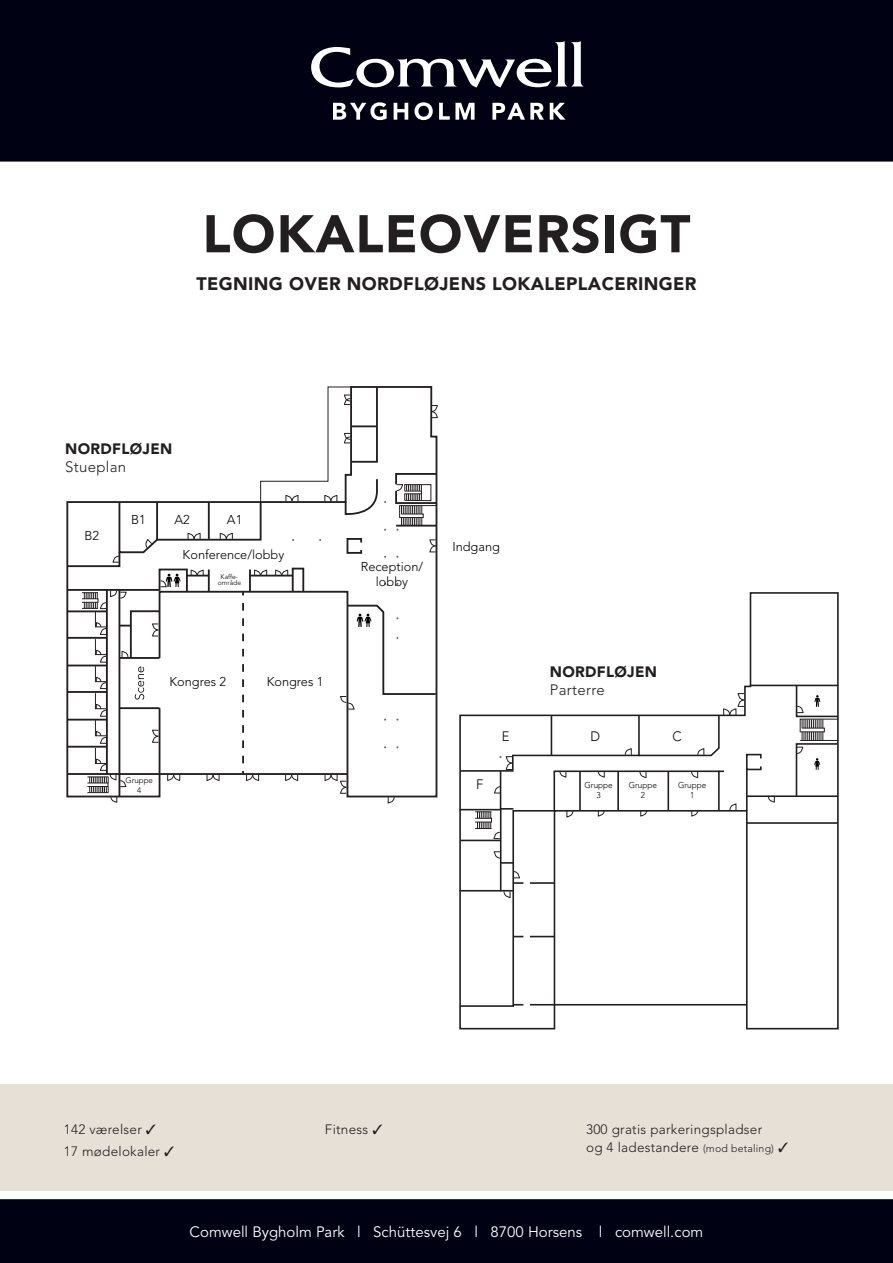
<style>
.page{position:relative;width:893px;height:1263px;background:#fff}
.page>*{position:absolute;margin:0;border:0;box-sizing:border-box;transform-origin:0 0}
.t1{font:900 52.5px "Avenir LT Std";letter-spacing:.02em;color:#231f20}
.t2{font:900 18px "Avenir LT Std";letter-spacing:.02em;color:#231f20}
.t3{font:15px "Avenir LT Std";color:#fff}
.t4{font:900 15px "Avenir LT Std";letter-spacing:.02em;color:#231f20}
.t5{font:300 15px "Avenir LT Std";letter-spacing:.02em;color:#231f20}
.t6{font:300 13.5px "Avenir LT Std";letter-spacing:.02em;color:#231f20}
.t7{font:300 13.5px "Avenir LT Std";color:#000001;scale:.96 1}
.t8{font:300 12.75px/15.3px "Avenir LT Std";color:#000001;text-align:center}
.t9{font:300 8.55px/10.2px "Avenir LT Std";color:#000001;text-align:center;scale:.96 1}
.t10{font:300 7.95px/9.6px "Avenir LT Std";color:#000001;text-align:center}
.t11{font:300 6.75px/6.1px "Avenir LT Std";color:#000001;text-align:center}
.s1{font-size:10.5px}
</style>
<div class="page">
<div style="left:0;top:1084px;width:893px;height:107px;background:#e6e0d6"></div>
<div style="left:1px;top:1200px;width:891px;height:62px;background:#000213"></div>
<div style="left:0;top:1199px;width:893px;height:64px;border:2px solid #000213"></div>
<div style="left:1px;top:1px;width:891px;height:160px;background:#000213"></div>
<div style="left:0;top:0;width:893px;height:162px;border:2px solid #000213"></div>
<svg style="left:311px;top:41px;width:272px;height:47px"></svg>
<svg style="left:333px;top:102px;width:54px;height:18px"></svg>
<svg style="left:394px;top:103px;width:14px;height:17px"></svg>
<svg style="left:414px;top:102px;width:19px;height:18px"></svg>
<svg style="left:439px;top:103px;width:36px;height:17px"></svg>
<svg style="left:492px;top:103px;width:52px;height:17px"></svg>
<svg style="left:550px;top:103px;width:15px;height:17px"></svg>
<svg style="left:66px;top:386px;width:372px;height:417px"></svg>
<svg style="left:459px;top:592px;width:380px;height:438px"></svg>
<hr style="left:554px;top:1004px;width:193px;height:1px;background:#231f20">
<svg style="left:459px;top:898px;width:261px;height:110px"></svg>
<hr style="left:747px;top:795px;width:91px;height:2px;background:#231f20">
<svg style="left:768px;top:797px;width:7px;height:5px"></svg>
<hr style="left:750px;top:685px;width:88px;height:1px;background:#231f20">
<hr style="left:747px;top:822px;width:91px;height:2px;background:#231f20">
<svg style="left:530px;top:936px;width:24px;height:1px"></svg>
<svg style="left:530px;top:1004px;width:24px;height:1px"></svg>
<svg style="left:459px;top:693px;width:303px;height:205px"></svg>
<hr style="left:551px;top:715px;width:1px;height:40px;background:#231f20">
<hr style="left:746px;top:769px;width:2px;height:42px;background:#231f20">
<svg style="left:795px;top:684px;width:44px;height:114px"></svg>
<p class="t1" style="left:202px;top:202px;width:489px">LOKALEOVERSIGT</p>
<p class="t2" style="left:196px;top:273px;width:502px">TEGNING OVER NORDFLØJENS LOKALEPLACERINGER</p>
<p class="t4" style="left:65px;top:440px;width:109px">NORDFLØJEN</p>
<p class="t5" style="left:65px;top:458px;width:63px">Stueplan</p>
<p class="t8" style="left:84px;top:528px;width:16px">B2</p>
<p class="t8" style="left:131px;top:512px;width:16px">B1</p>
<p class="t8" style="left:175px;top:512px;width:17px">A2</p>
<p class="t8" style="left:227px;top:512px;width:17px">A1</p>
<p class="t8" style="left:183px;top:547px;width:103px">Konference/lobby</p>
<p class="t11" style="left:218px;top:573px;width:25px">Kaffe&shy;område</p>
<p class="t8" style="left:169px;top:674px;width:58px">Kongres 2</p>
<p class="t8" style="left:267px;top:674px;width:58px">Kongres 1</p>
<p class="t10" style="left:125px;top:776px;width:29px">Gruppe<br>4</p>
<p class="t8" style="left:361px;top:559px;width:64px">Reception/ lobby</p>
<p class="t8" style="left:452px;top:539px;width:49px">Indgang</p>
<p class="t7" style="left:476px;top:776px;width:9px">F</p>
<p class="t4" style="left:550px;top:662px;width:109px">NORDFLØJEN</p>
<p class="t5" style="left:550px;top:681px;width:56px">Parterre</p>
<p class="t7" style="left:502px;top:728px;width:10px">E</p>
<p class="t7" style="left:590px;top:728px;width:12px">D</p>
<p class="t7" style="left:672px;top:728px;width:11px">C</p>
<p class="t9" style="left:585px;top:780px;width:31px">Gruppe<br>3</p>
<p class="t9" style="left:629px;top:780px;width:31px">Gruppe<br>2</p>
<p class="t9" style="left:678px;top:780px;width:31px">Gruppe<br>1</p>
<p class="t6" style="left:64px;top:1121px;width:94px">142 værelser ✓</p>
<p class="t6" style="left:64px;top:1144px;width:112px">17 mødelokaler ✓</p>
<p class="t6" style="left:325px;top:1121px;width:59px">Fitness ✓</p>
<p class="t6" style="left:586px;top:1121px;width:178px">300 gratis parkeringspladser</p>
<p class="t6" style="left:586px;top:1139px;width:204px">og 4 ladestandere <span class="s1">(mod betaling)</span> ✓</p>
<p class="t3" style="left:190px;top:1223px;width:515px">Comwell Bygholm Park l Schüttesvej 6 l 8700 Horsens l comwell.com</p>
</div>
